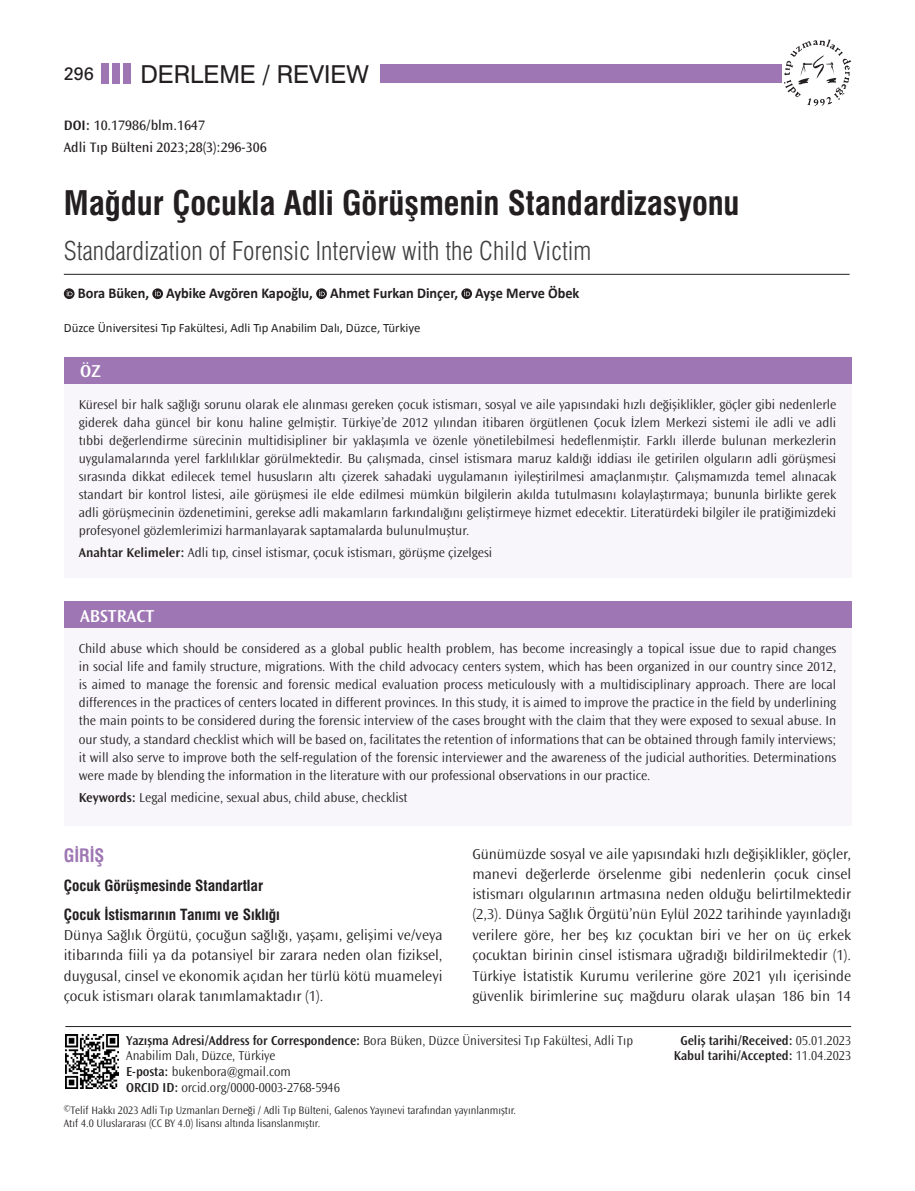
<style>
.page{position:relative;width:915px;height:1191px;background:#fff}
.page>*{position:absolute;margin:0;border:0;box-sizing:border-box;transform-origin:0 0}
._1__BASLIK{font:33px "Swiss Condensed Bold Tr";color:#231f20}
._2__BASLIK{font:25.5px "Swiss Light Cond Tr";color:#3e3e3f}
.t1{font:24.75px "Swiss Normal Tr";color:#231f20}
.t2{font:600 18px "Ocean Sans Std";color:#fff}
.ARA_BASLIK{font:18px "Swiss Condensed Bold Tr";color:#9e76b3}
.t3{font:18px "Univers Tr";color:#231f20}
.YAZI{font:300 15px/20.2px "Ocean Sans Std";color:#231f20;text-align:justify}
.YAZARLAR{font:700 15px "Calibri";color:#231f20;scale:.95 1}
.ARA_BOLD{font:15px "Swiss Condensed Bold Tr";color:#231f20}
.KISA_AD{font:14.25px "Ocean Sans Std";color:#231f20}
.DOI{font:14.25px "Ocean Sans Std";color:#231f20}
.OZET{font:300 13.5px/18px "Ocean Sans Std";color:#231f20;text-align:justify}
.YAZISMA{font:300 13.5px/15.8px "Ocean Sans Std";color:#231f20;scale:.95 1}
.YAZISMA-2{font:600 13.5px "Ocean Sans Std";color:#231f20;scale:.95 1}
.KURUM{font:12.75px "Calibri";color:#231f20}
.t4{font:300 11.25px/13.5px "Ocean Sans Std";color:#231f20;scale:.95 1}
.s1{font-weight:600}
.s2{font-weight:300}
</style>
<div class="page">
<div style="left:101px;top:64px;width:7px;height:20px;background:#9e76b3"></div>
<div style="left:112px;top:64px;width:7px;height:20px;background:#9e76b3"></div>
<div style="left:123px;top:64px;width:7px;height:20px;background:#9e76b3"></div>
<div style="left:380px;top:64px;width:401px;height:19px;background:#9e76b3"></div>
<svg style="left:783px;top:40px;width:67px;height:66px"></svg>
<img style="left:65px;top:1035px;width:53px;height:53px">
<hr style="left:65px;top:1026px;width:785px;height:1px;background:#231f20">
<div style="left:64px;top:601px;width:786px;height:28px;background:#9e76b3"></div>
<div style="left:64px;top:629px;width:786px;height:197px;background:#f8f6fa"></div>
<div style="left:64px;top:356px;width:786px;height:28px;background:#9e76b3"></div>
<div style="left:64px;top:384px;width:786px;height:194px;background:#f8f6fa"></div>
<hr style="left:64px;top:274px;width:785px;height:1px;background:#231f20">
<svg style="left:64px;top:288px;width:10px;height:11px"></svg>
<svg style="left:67px;top:290px;width:5px;height:6px"></svg>
<svg style="left:152px;top:288px;width:11px;height:11px"></svg>
<svg style="left:155px;top:290px;width:6px;height:6px"></svg>
<svg style="left:316px;top:288px;width:11px;height:11px"></svg>
<svg style="left:319px;top:290px;width:6px;height:6px"></svg>
<svg style="left:461px;top:288px;width:11px;height:11px"></svg>
<svg style="left:464px;top:290px;width:6px;height:6px"></svg>
<h3 class="t3" style="left:64px;top:62px;width:32px">296</h3>
<h3 class="t1" style="left:140px;top:59px;width:230px">DERLEME / REVIEW</h3>
<p class="DOI" style="left:64px;top:117px;width:143px"><span class="s1">DOI:</span> 10.17986/blm.1647</p>
<p class="KISA_AD" style="left:64px;top:140px;width:204px">Adli Tıp Bülteni 2023;28(3):296-306</p>
<p class="_1__BASLIK" style="left:64px;top:183px;width:677px">Mağdur Çocukla Adli Görüşmenin Standardizasyonu</p>
<p class="_2__BASLIK" style="left:64px;top:235px;width:529px">Standardization of Forensic Interview with the Child Victim</p>
<p class="YAZARLAR" style="left:78px;top:282px;width:529px">Bora Büken, Aybike Avgören Kapoğlu, Ahmet Furkan Dinçer, Ayşe Merve Öbek</p>
<p class="KURUM" style="left:64px;top:320px;width:358px">Düzce Üniversitesi Tıp Fakültesi, Adli Tıp Anabilim Dalı, Düzce, Türkiye</p>
<p class="t2" style="left:80px;top:361px;width:22px">ÖZ</p>
<p class="OZET" style="left:79px;top:396px;width:758px">Küresel bir halk sağlığı sorunu olarak ele alınması gereken çocuk istismarı, sosyal ve aile yapısındaki hızlı değişiklikler, göçler gibi nedenlerle giderek daha güncel bir konu haline gelmiştir. Türkiye’de 2012 yılından itibaren örgütlenen Çocuk İzlem Merkezi sistemi ile adli ve adli tıbbi değerlendirme sürecinin multidisipliner bir yaklaşımla ve özenle yönetilebilmesi hedeflenmiştir. Farklı illerde bulunan merkezlerin uygulamalarında yerel farklılıklar görülmektedir. Bu çalışmada, cinsel istismara maruz kaldığı iddiası ile getirilen olguların adli görüşmesi sırasında dikkat edilecek temel hususların altı çizerek sahadaki uygulamanın iyileştirilmesi amaçlanmıştır. Çalışmamızda temel alınacak standart bir kontrol listesi, aile görüşmesi ile elde edilmesi mümkün bilgilerin akılda tutulmasını kolaylaştırmaya; bununla birlikte gerek adli görüşmecinin özdenetimini, gerekse adli makamların farkındalığını geliştirmeye hizmet edecektir. Literatürdeki bilgiler ile pratiğimizdeki profesyonel gözlemlerimizi harmanlayarak saptamalarda bulunulmuştur.</p>
<p class="OZET" style="left:79px;top:544px;width:415px"><span class="s1">Anahtar Kelimeler:</span> Adli tıp, cinsel istismar, çocuk istismarı, görüşme çizelgesi</p>
<p class="t2" style="left:80px;top:606px;width:75px">ABSTRACT</p>
<p class="OZET" style="left:79px;top:640px;width:758px">Child abuse which should be considered as a global public health problem, has become increasingly a topical issue due to rapid changes in social life and family structure, migrations. With the child advocacy centers system, which has been organized in our country since 2012, is aimed to manage the forensic and forensic medical evaluation process meticulously with a multidisciplinary approach. There are local differences in the practices of centers located in different provinces. In this study, it is aimed to improve the practice in the field by underlining the main points to be considered during the forensic interview of the cases brought with the claim that they were exposed to sexual abuse. In our study, a standard checklist which will be based on, facilitates the retention of informations that can be obtained through family interviews; it will also serve to improve both the self-regulation of the forensic interviewer and the awareness of the judicial authorities. Determinations were made by blending the information in the literature with our professional observations in our practice.</p>
<p class="OZET" style="left:79px;top:788px;width:330px"><span class="s1">Keywords:</span> Legal medicine, sexual abus, child abuse, checklist</p>
<p class="ARA_BASLIK" style="left:64px;top:844px;width:42px">GİRİŞ</p>
<p class="ARA_BOLD" style="left:64px;top:876px;width:201px">Çocuk Görüşmesinde Standartlar</p>
<p class="ARA_BOLD" style="left:64px;top:905px;width:217px">Çocuk İstismarının Tanımı ve Sıklığı</p>
<p class="YAZI" style="left:64px;top:925px;width:380px">Dünya Sağlık Örgütü, çocuğun sağlığı, yaşamı, gelişimi ve/veya itibarında fiili ya da potansiyel bir zarara neden olan fiziksel, duygusal, cinsel ve ekonomik açıdan her türlü kötü muameleyi çocuk istismarı olarak tanımlamaktadır (1).</p>
<p class="YAZI" style="left:472px;top:844px;width:380px">Günümüzde sosyal ve aile yapısındaki hızlı değişiklikler, göçler, manevi değerlerde örselenme gibi nedenlerin çocuk cinsel istismarı olgularının artmasına neden olduğu belirtilmektedir (2,3). Dünya Sağlık Örgütü’nün Eylül 2022 tarihinde yayınladığı verilere göre, her beş kız çocuktan biri ve her on üç erkek çocuktan birinin cinsel istismara uğradığı bildirilmektedir (1).<br>Türkiye İstatistik Kurumu verilerine göre 2021 yılı içerisinde güvenlik birimlerine suç mağduru olarak ulaşan 186 bin 14</p>
<p class="YAZISMA-2" style="left:680px;top:1032px;width:181px">Geliş tarihi/Received: <span class="s2">05.01.2023</span></p>
<p class="YAZISMA-2" style="left:673px;top:1048px;width:188px">Kabul tarihi/Accepted: <span class="s2">11.04.2023</span></p>
<p class="YAZISMA" style="left:126px;top:1032px;width:535px"><span class="s1">Yazışma Adresi/Address for Correspondence:</span> Bora Büken, Düzce Üniversitesi Tıp Fakültesi, Adli Tıp<br>Anabilim Dalı, Düzce, Türkiye</p>
<p class="YAZISMA" style="left:126px;top:1064px;width:175px"><span class="s1">E-posta:</span> bukenbora@gmail.com</p>
<p class="YAZISMA" style="left:126px;top:1079px;width:226px"><span class="s1">ORCID ID:</span> orcid.org/0000-0003-2768-5946</p>
<p class="t4" style="left:64px;top:1103px;width:477px"><sup>©</sup>Telif Hakkı 2023 Adli Tıp Uzmanları Derneği / Adli Tıp Bülteni, Galenos Yayınevi tarafından yayınlanmıştır.<br>Atıf 4.0 Uluslararası (CC BY 4.0) lisansı altında lisanslanmıştır.</p>
</div>
